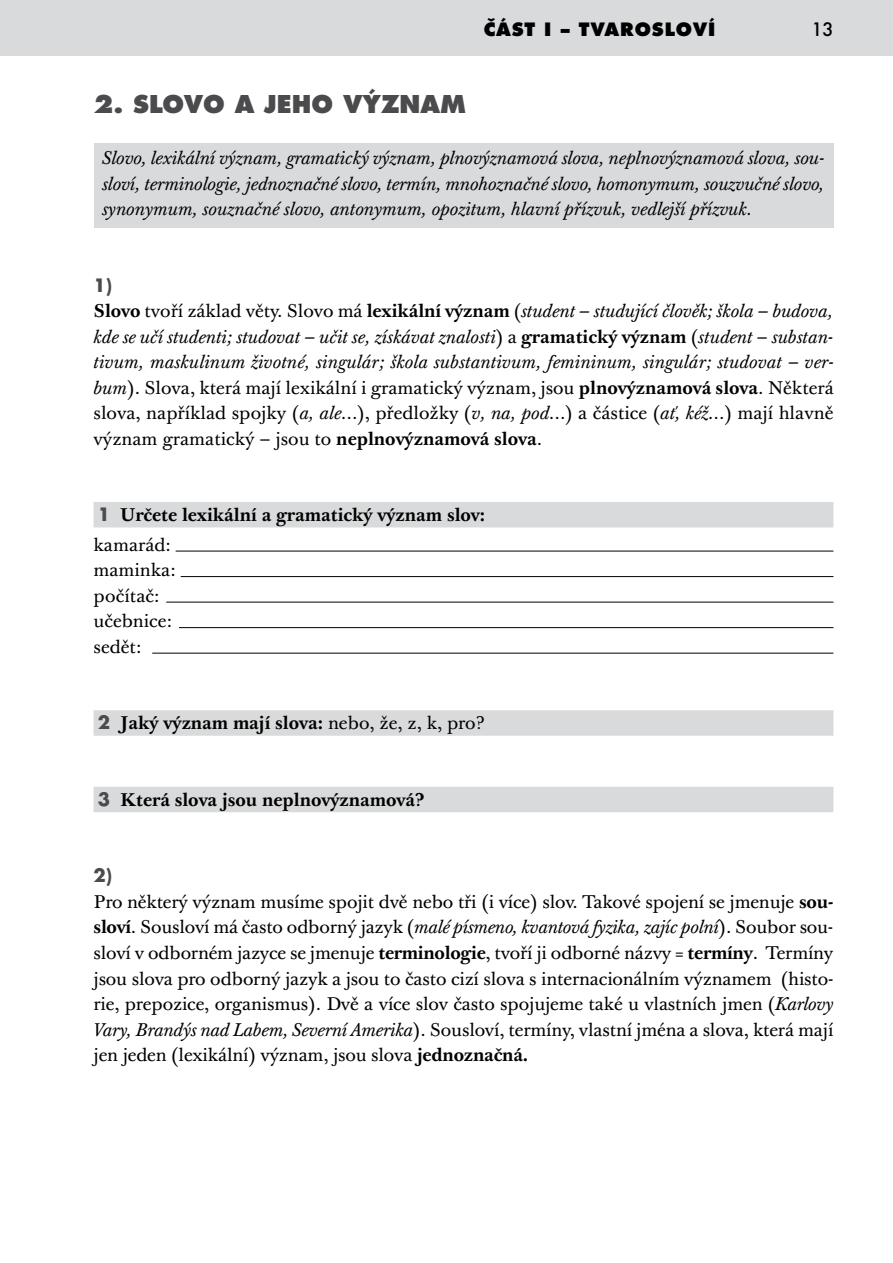
<style>
.page{position:relative;width:893px;height:1263px;background:#fff}
.page>*{position:absolute;margin:0;border:0;box-sizing:border-box;transform-origin:0 0}
.t1{font:800 24px "Futura Com";color:#4b4b4d}
.t2{font:italic 18px/25.5px "Baskerville 10 Pro";letter-spacing:.005em;color:#000;text-align:justify}
.t3{font:18px/25.5px "Baskerville 10 Pro";letter-spacing:-.01em;color:#000}
.t4{font:700 18px/29.7px "Baskerville 10 Pro";color:#000}
.t5{font:800 18px "Futura Com";letter-spacing:.05em;color:#000}
.t6{font:700 18px "Futura Com";color:#4b4b4d}
.t7{font:500 18px "Futura";color:#000}
.s1{font-weight:700;font-style:normal}
.s2{font-style:normal}
.s3{font-family:"Futura Com";color:#4b4b4d}
.s4{font-weight:400}
.s5{font-weight:700}
.s6{font-style:italic}
</style>
<div class="page">
<div style="left:0;top:0;width:893px;height:55px;background:#d9dadb"></div>
<div style="left:94px;top:143px;width:739px;height:84px;background:#d9dadb"></div>
<div style="left:94px;top:502px;width:739px;height:25px;background:#d9dadb"></div>
<div style="left:94px;top:710px;width:739px;height:26px;background:#d9dadb"></div>
<div style="left:94px;top:787px;width:739px;height:25px;background:#d9dadb"></div>
<hr style="left:176px;top:551px;width:657px;height:1px;background:#000">
<hr style="left:181px;top:576px;width:652px;height:1px;background:#000">
<hr style="left:166px;top:602px;width:667px;height:1px;background:#000">
<hr style="left:179px;top:627px;width:654px;height:1px;background:#000">
<hr style="left:152px;top:653px;width:681px;height:1px;background:#000">
<p class="t5" style="left:484px;top:17px;width:233px">ČÁST I – TVAROSLOVÍ</p>
<p class="t7" style="left:812px;top:17px;width:23px">13</p>
<h1 class="t1" style="left:94px;top:88px;width:374px">2. SLOVO A JEHO VÝZNAM</h1>
<p class="t2" style="left:102px;top:146px;width:724px">Slovo, lexikální význam, gramatický význam, plnovýznamová slova, neplnovýznamová slova, sou&shy;sloví, terminologie, jednoznačné slovo, termín, mnohoznačné slovo, homonymum, souzvučné slovo, synonymum, souznačné slovo, antonymum, opozitum, hlavní přízvuk, vedlejší přízvuk.</p>
<p class="t6" style="left:94px;top:271px;width:20px">1)</p>
<p class="t2" style="left:94px;top:299px;width:742px"><span class="s1">Slovo</span> <span class="s2">tvoří základ věty. Slovo má</span> <span class="s1">lexikální význam</span> <span class="s2">(</span>student – studující člověk; škola – budova, kde se učí studenti; studovat – učit se, získávat znalosti<span class="s2">) a</span> <span class="s1">gramatický význam</span> <span class="s2">(</span>student – substan&shy;tivum, maskulinum životné, singulár; škola substantivum, femininum, singulár; studovat – ver&shy;bum<span class="s2">). Slova, která mají lexikální i gramatický význam, jsou</span> <span class="s1">plnovýznamová slova</span><span class="s2">. Některá slova, například spojky (</span>a, ale…<span class="s2">), předložky (</span>v, na, pod…<span class="s2">) a částice (</span>ať, kéž…<span class="s2">) mají hlavně význam gramatický – jsou to</span> <span class="s1">neplnovýznamová slova</span><span class="s2">.</span></p>
<p class="t4" style="left:94px;top:501px;width:393px"><span class="s3">1</span> Určete lexikální a gramatický význam slov: <span class="s4">kamarád:</span></p>
<p class="t3" style="left:94px;top:558px;width:84px">maminka: počítač: učebnice: sedět:</p>
<p class="t4" style="left:98px;top:709px;width:388px"><span class="s3">2</span> Jaký význam mají slova: <span class="s4">nebo, že, z, k, pro?</span></p>
<p class="t4" style="left:98px;top:786px;width:328px"><span class="s3">3</span> Která slova jsou neplnovýznamová?</p>
<p class="t6" style="left:94px;top:862px;width:20px">2)</p>
<p class="t3" style="left:94px;top:890px;width:741px;text-align:justify">Pro některý význam musíme spojit dvě nebo tři (i více) slov. Takové spojení se jmenuje <span class="s5">sou&shy;sloví</span>. Sousloví má často odborný jazyk (<span class="s6">malé písmeno, kvantová fyzika, zajíc polní</span>). Soubor sou&shy;sloví v odborném jazyce se jmenuje <span class="s5">terminologie</span>, tvoří ji odborné názvy = <span class="s5">termíny</span>. Termíny jsou slova pro odborný jazyk a jsou to často cizí slova s internacionálním významem (histo&shy;rie, prepozice, organismus). Dvě a více slov často spojujeme také u vlastních jmen (<span class="s6">Karlovy Vary, Brandýs nad Labem, Severní Amerika</span>). Sousloví, termíny, vlastní jména a slova, která mají jen jeden (lexikální) význam, jsou slova <span class="s5">jednoznačná.</span></p>
</div>
